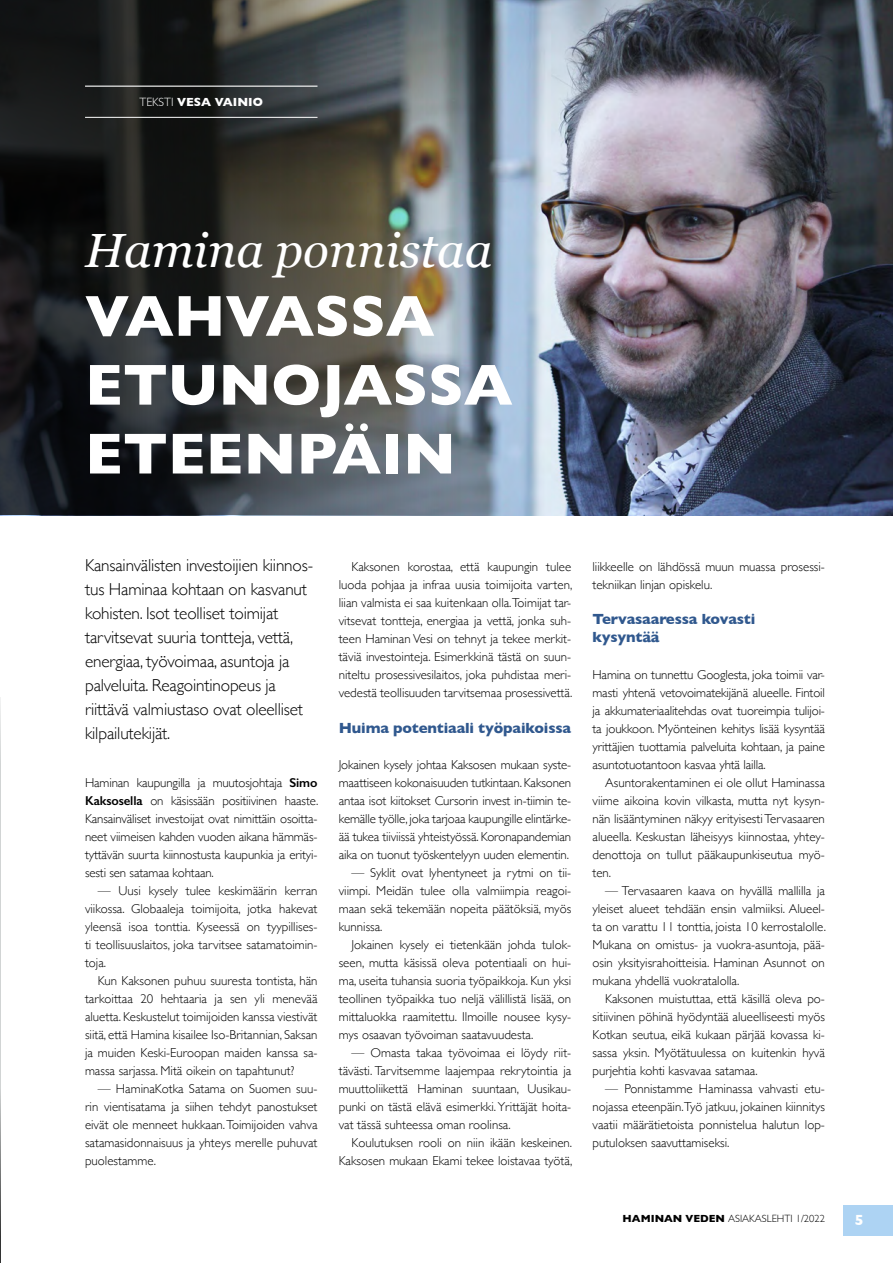
<style>
.page{position:relative;width:893px;height:1263px;background:#fff}
.page>*{position:absolute;margin:0;border:0;box-sizing:border-box;transform-origin:0 0}
.t1{font:700 58.5px/68.8px "Gill Sans";color:#fff}
.t2{font:italic 48px "Georgia";color:#fff}
.t3{font:300 17.25px/24px "Gill Sans";letter-spacing:-.01em;color:#000}
.t4{font:700 15px/17.2px "Gill Sans";letter-spacing:-.01em;color:#30588e}
.t5{font:700 15px "Gill Sans";color:#fff}
.t6{font:300 12.9px/18px "Gill Sans";color:#000;text-align:justify}
.t7{font:700 12px "Gill Sans";color:#fff}
.t8{font:300 10.5px "Gill Sans";color:#000}
.s1{font-weight:300}
.s2{font-weight:600}
.s3{font-weight:700}
</style>
<div class="page">
<img style="left:561px;top:0;width:332px;height:515px">
<svg style="left:0;top:0;width:561px;height:515px;background:#494e50"></svg>
<div style="left:843px;top:1205px;width:50px;height:30px;background:#add3f3"></div>
<hr style="left:85px;top:86px;width:232px;height:1px;background:#fff">
<hr style="left:85px;top:117px;width:232px;height:1px;background:#fff">
<hr style="left:0;top:697px;width:1px;height:566px;background:#d1d4d4">
<hr style="left:0;top:1044px;width:1px;height:219px;background:#000">
<p class="t7" style="left:140px;top:92px;width:125px"><span class="s1">TEKSTI</span> VESA VAIN IO</p>
<h2 class="t2" style="left:85px;top:215px;width:409px">Hamina ponnistaa</h2>
<h1 class="t1" style="left:85px;top:280px;width:429px">VAH VASSA etu nojassa eteenpäi n</h1>
<p class="t3" style="left:85px;top:553px;width:230px">Kansainvälisten investoijien kiinnos&shy;tus Haminaa kohtaan on kasvanut kohisten. Isot teolliset toimijat tarvitsevat suuria tontteja, vettä, energiaa, työvoimaa, asuntoja ja palveluita. Reagointinopeus ja riittävä valmiustaso ovat oleelliset kilpailutekijät.</p>
<p class="t6" style="left:85px;top:773px;width:235px">Haminan kaupungilla ja muutosjohtaja <span class="s2">Simo Kaksosella</span> on käsissään positiivinen haaste.<br>Kansainväliset investoijat ovat nimittäin osoitta&shy;neet viimeisen kahden vuoden aikana hämmäs&shy;tyttävän suurta kiinnostusta kaupunkia ja erityi&shy;sesti sen satamaa kohtaan.</p>
<p class="t6" style="left:85px;top:881px;width:234px;text-indent:13px">— Uusi kysely tulee keskimäärin kerran viikossa. Globaaleja toimijoita, jotka hakevat yleensä isoa tonttia. Kyseessä on tyypillises&shy;ti teollisuuslaitos, joka tarvitsee satamatoimin&shy;toja.</p>
<p class="t6" style="left:85px;top:971px;width:234px;text-indent:13px">Kun Kaksonen puhuu suuresta tontista, hän tarkoittaa 20 hehtaaria ja sen yli menevää aluetta. Keskustelut toimijoiden kanssa viestivät siitä, että Hamina kisailee Iso-Britannian, Saksan ja muiden Keski-Euroopan maiden kanssa sa&shy;massa sarjassa. Mitä oikein on tapahtunut?</p>
<p class="t6" style="left:85px;top:1079px;width:234px;text-indent:13px">— HaminaKotka Satama on Suomen suu&shy;rin vientisatama ja siihen tehdyt panostukset eivät ole menneet hukkaan. Toimijoiden vahva satamasidonnaisuus ja yhteys merelle puhuvat puolestamme.</p>
<p class="t6" style="left:339px;top:557px;width:235px;text-indent:13px">Kaksonen korostaa, että kaupungin tulee luoda pohjaa ja infraa uusia toimijoita varten, liian valmista ei saa kuitenkaan olla.Toimijat tar&shy;vitsevat tontteja, energiaa ja vettä, jonka suh&shy;teen Haminan Vesi on tehnyt ja tekee merkit&shy;täviä investointeja. Esimerkkinä tästä on suun&shy;niteltu prosessivesilaitos, joka puhdistaa meri&shy;vedestä teollisuuden tarvitsemaa prosessivettä.</p>
<p class="t4" style="left:339px;top:718px;width:234px">H uima potentiaali työpaikoissa</p>
<p class="t6" style="left:339px;top:755px;width:234px">Jokainen kysely johtaa Kaksosen mukaan syste&shy;maattiseen kokonaisuuden tutkintaan. Kaksonen antaa isot kiitokset Cursorin invest in-tiimin te&shy;kemälle työlle, joka tarjoaa kaupungille elintärke&shy;ää tukea tiiviissä yhteistyössä. Koronapandemian aika on tuonut työskentelyyn uuden elementin.</p>
<p class="t6" style="left:339px;top:863px;width:234px;text-indent:13px">— Syklit ovat lyhentyneet ja rytmi on tii&shy;viimpi. Meidän tulee olla valmiimpia reagoi&shy;maan sekä tekemään nopeita päätöksiä, myös kunnissa.</p>
<p class="t6" style="left:339px;top:935px;width:234px;text-indent:13px">Jokainen kysely ei tietenkään johda tulok&shy;seen, mutta käsissä oleva potentiaali on hui&shy;ma, useita tuhansia suoria työpaikkoja. Kun yksi teollinen työpaikka tuo neljä välillistä lisää, on mittaluokka raamitettu. Ilmoille nousee kysy&shy;mys osaavan työvoiman saatavuudesta.</p>
<p class="t6" style="left:339px;top:1043px;width:234px;text-indent:13px">— Omasta takaa työvoimaa ei löydy riit&shy;tävästi. Tarvitsemme laajempaa rekrytointia ja muuttoliikettä Haminan suuntaan, Uusikau&shy;punki on tästä elävä esimerkki. Yrittäjät hoita&shy;vat tässä suhteessa oman roolinsa.</p>
<p class="t6" style="left:339px;top:1133px;width:235px;text-align:right">Koulutuksen rooli on niin ikään keskeinen.<br>Kaksosen mukaan Ekami tekee loistavaa työtä,</p>
<p class="t6" style="left:592px;top:557px;width:234px">liikkeelle on lähdössä muun muassa prosessi&shy;tekniikan linjan opiskelu.</p>
<p class="t4" style="left:592px;top:610px;width:164px">Tervasaaressa kovasti kysyntää</p>
<p class="t6" style="left:592px;top:665px;width:234px">Hamina on tunnettu Googlesta, joka toimii var&shy;masti yhtenä vetovoimatekijänä alueelle. Fintoil ja akkumateriaalitehdas ovat tuoreimpia tulijoi&shy;ta joukkoon. Myönteinen kehitys lisää kysyntää yrittäjien tuottamia palveluita kohtaan, ja paine asuntotuotantoon kasvaa yhtä lailla.</p>
<p class="t6" style="left:592px;top:773px;width:234px;text-indent:13px">Asuntorakentaminen ei ole ollut Haminassa viime aikoina kovin vilkasta, mutta nyt kysyn&shy;nän lisääntyminen näkyy erityisesti Tervasaaren alueella. Keskustan läheisyys kiinnostaa, yhtey&shy;denottoja on tullut pääkaupunkiseutua myö&shy;ten.</p>
<p class="t6" style="left:592px;top:881px;width:235px;text-indent:13px">— Tervasaaren kaava on hyvällä mallilla ja yleiset alueet tehdään ensin valmiiksi. Alueel&shy;ta on varattu 11 tonttia, joista 10 kerrostalolle.<br>Mukana on omistus- ja vuokra-asuntoja, pää&shy;osin yksityisrahoitteisia. Haminan Asunnot on mukana yhdellä vuokratalolla.</p>
<p class="t6" style="left:592px;top:989px;width:234px;text-indent:13px">Kaksonen muistuttaa, että käsillä oleva po&shy;sitiivinen pöhinä hyödyntää alueelliseesti myös Kotkan seutua, eikä kukaan pärjää kovassa ki&shy;sassa yksin. Myötätuulessa on kuitenkin hyvä purjehtia kohti kasvavaa satamaa.</p>
<p class="t6" style="left:592px;top:1079px;width:234px;text-indent:13px">— Ponnistamme Haminassa vahvasti etu&shy;nojassa eteenpäin.Työ jatkuu, jokainen kiinnitys vaatii määrätietoista ponnistelua halutun lop&shy;putuloksen saavuttamiseksi.</p>
<p class="t8" style="left:623px;top:1210px;width:204px"><span class="s3">HAMINAN VEDEN</span> ASIAKASLEHTI 1/2022</p>
<p class="t5" style="left:855px;top:1207px;width:10px">5</p>
</div>
